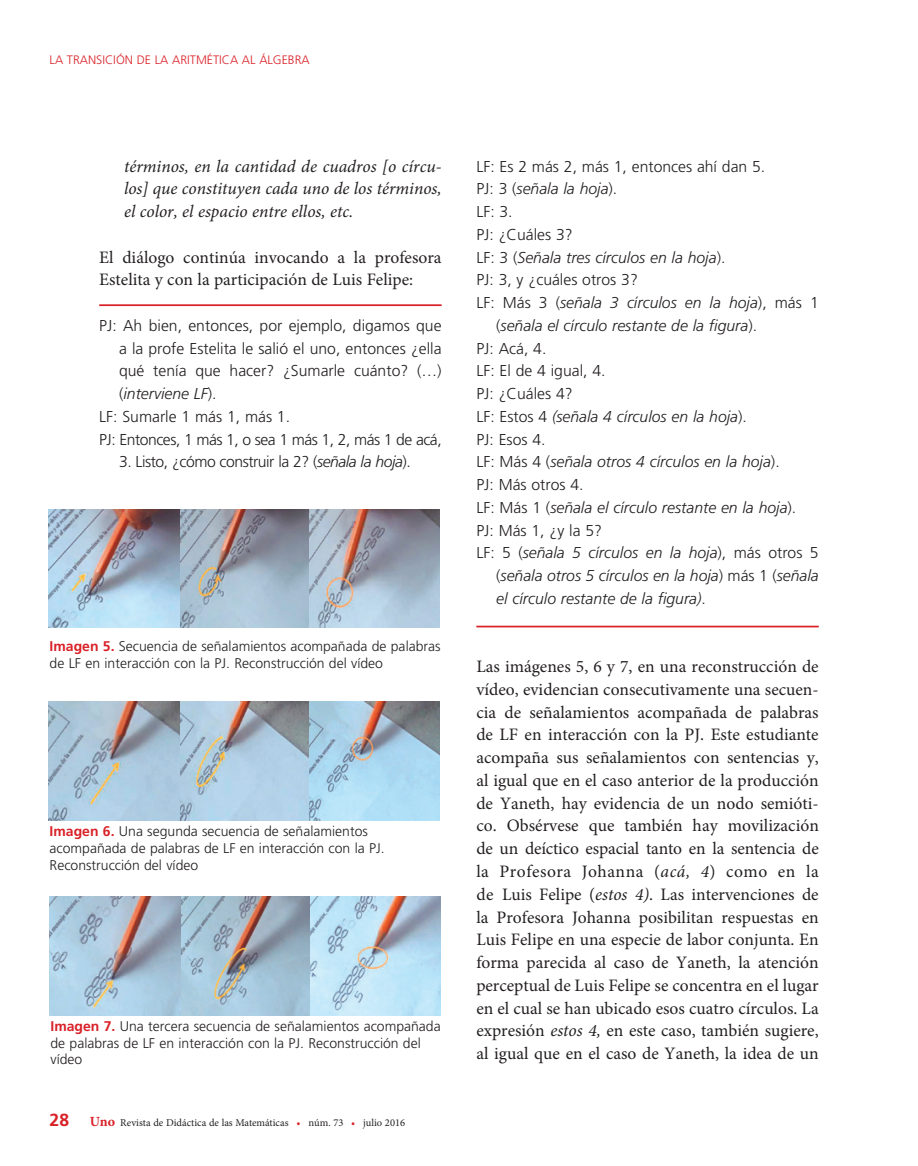
<style>
.page{position:relative;width:918px;height:1166px;background:#fff}
.page>*{position:absolute;margin:0;border:0;box-sizing:border-box;transform-origin:0 0}
.t1{font:17.5px/22.8px "Minion Pro";color:#231f20;text-align:justify}
.t2{font:italic 17.5px/22.8px "Minion Pro";color:#231f20;text-align:justify}
.t3{font:italic 300 15.75px "Frutiger LT Std";color:#231f20}
.t4{font:300 15.75px "Frutiger LT Std";color:#231f20}
.t5{font:300 15.75px "Frutiger LT Std";letter-spacing:-.03em;color:#231f20}
.t6{font:300 14px/16.8px "Frutiger LT Std";color:#231f20}
.t7{font:300 12.25px "Frutiger LT Std";color:#d92128}
.t8{font:10.5px "Minion Pro";color:#231f20}
.s1{font-style:normal}
.s2{font-style:italic}
.s3{font-weight:700;color:#d92128}
.s4{font-family:"Frutiger LT Std";font-weight:700;font-size:17.5px;color:#d92128}
.s5{font-weight:700;font-size:14px;color:#d92128}
.s6{color:#d92128}
</style>
<div class="page">
<hr style="left:476px;top:626px;width:343px;height:1px;background:#d92128">
<hr style="left:99px;top:304px;width:342px;height:2px;background:#d92128">
<img style="left:49px;top:509px;width:391px;height:119px">
<img style="left:49px;top:702px;width:391px;height:119px">
<img style="left:50px;top:896px;width:391px;height:119px">
<p class="t7" style="left:50px;top:53px;width:262px">LA TRANSICIÓN DE LA ARITMÉTICA AL ÁLGEBRA</p>
<p class="t2" style="left:124px;top:155px;width:319px">términos, en la cantidad de cuadros [o círcu&shy;los] que constituyen cada uno de los términos, el color, el espacio entre ellos, etc.</p>
<p class="t1" style="left:99px;top:246px;width:344px">El diálogo continúa invocando a la profesora<br>Estelita y con la participación de Luis Felipe:</p>
<p class="t4" style="left:99px;top:316px;width:344px">PJ: Ah bien, entonces, por ejemplo, digamos que</p>
<p class="t4" style="left:119px;top:339px;width:324px">a la profe Estelita le salió el uno, entonces ¿ella</p>
<p class="t4" style="left:119px;top:362px;width:324px">qué tenía que hacer? ¿Sumarle cuánto? (…)</p>
<p class="t3" style="left:119px;top:385px;width:99px"><span class="s1">(</span>interviene LF<span class="s1">).</span></p>
<p class="t4" style="left:99px;top:407px;width:192px">LF: Sumarle 1 más 1, más 1.</p>
<p class="t5" style="left:99px;top:430px;width:344px">PJ: Entonces, 1 más 1, o sea 1 más 1, 2, más 1 de acá,</p>
<p class="t5" style="left:119px;top:453px;width:293px">3. Listo, ¿cómo construir la 2? (<span class="s2">señala la hoja</span>).</p>
<p class="t6" style="left:50px;top:638px;width:392px"><span class="s3">Imagen 5.</span> Secuencia de señalamientos acompañada de palabras de LF en interacción con la PJ. Reconstrucción del vídeo</p>
<p class="t6" style="left:50px;top:823px;width:336px"><span class="s3">Imagen 6.</span> Una segunda secuencia de señalamientos acompañada de palabras de LF en interacción con la PJ.<br>Reconstrucción del vídeo</p>
<p class="t6" style="left:50px;top:1017px;width:392px"><span class="s3">Imagen 7.</span> Una tercera secuencia de señalamientos acompañada de palabras de LF en interacción con la PJ. Reconstrucción del vídeo</p>
<p class="t8" style="left:50px;top:1116px;width:357px"><span class="s4">28</span> <span class="s5">Uno</span> Revista de Didáctica de las Matemáticas <span class="s6">•</span> núm. 73 <span class="s6">•</span> julio 2016</p>
<p class="t4" style="left:476px;top:157px;width:290px">LF: Es 2 más 2, más 1, entonces ahí dan 5.</p>
<p class="t3" style="left:476px;top:180px;width:142px"><span class="s1">PJ: 3 (</span>señala la hoja<span class="s1">).</span></p>
<p class="t4" style="left:476px;top:203px;width:38px">LF: 3.</p>
<p class="t4" style="left:476px;top:225px;width:98px">PJ: ¿Cuáles 3?</p>
<p class="t3" style="left:476px;top:248px;width:250px"><span class="s1">LF: 3 (</span>Señala tres círculos en la hoja<span class="s1">).</span></p>
<p class="t4" style="left:476px;top:271px;width:163px">PJ: 3, y ¿cuáles otros 3?</p>
<p class="t3" style="left:476px;top:294px;width:344px"><span class="s1">LF: Más 3 (</span>señala 3 círculos en la hoja<span class="s1">), más 1</span></p>
<p class="t3" style="left:496px;top:316px;width:262px"><span class="s1">(</span>señala el círculo restante de la figura<span class="s1">).</span></p>
<p class="t4" style="left:476px;top:339px;width:72px">PJ: Acá, 4.</p>
<p class="t4" style="left:476px;top:362px;width:131px">LF: El de 4 igual, 4.</p>
<p class="t4" style="left:476px;top:385px;width:98px">PJ: ¿Cuáles 4?</p>
<p class="t3" style="left:476px;top:407px;width:272px"><span class="s1">LF: Estos 4</span> (señala 4 círculos en la hoja<span class="s1">).</span></p>
<p class="t4" style="left:476px;top:430px;width:71px">PJ: Esos 4.</p>
<p class="t3" style="left:476px;top:453px;width:305px"><span class="s1">LF: Más 4 (</span>señala otros 4 círculos en la hoja<span class="s1">).</span></p>
<p class="t4" style="left:476px;top:476px;width:109px">PJ: Más otros 4.</p>
<p class="t3" style="left:476px;top:498px;width:321px"><span class="s1">LF: Más 1 (</span>señala el círculo restante en la hoja<span class="s1">).</span></p>
<p class="t4" style="left:476px;top:521px;width:127px">PJ: Más 1, ¿y la 5?</p>
<p class="t3" style="left:476px;top:544px;width:344px"><span class="s1">LF: 5 (</span>señala 5 círculos en la hoja<span class="s1">), más otros 5</span></p>
<p class="t3" style="left:496px;top:566px;width:324px"><span class="s1">(</span>señala otros 5 círculos en la hoja<span class="s1">) más 1 (</span>señala</p>
<p class="t3" style="left:496px;top:589px;width:211px">el círculo restante de la figura)<span class="s1">.</span></p>
<p class="t1" style="left:476px;top:655px;width:344px">Las imágenes 5, 6 y 7, en una reconstrucción de vídeo, evidencian consecutivamente una secuen&shy;cia de señalamientos acompañada de palabras de LF en interacción con la PJ. Este estudiante acompaña sus señalamientos con sentencias y, al igual que en el caso anterior de la producción de Yaneth, hay evidencia de un nodo semióti&shy;co. Obsérvese que también hay movilización de un deíctico espacial tanto en la sentencia de la Profesora Johanna (<span class="s2">acá, 4</span>) como en la de Luis Felipe (<span class="s2">estos 4)</span>. Las intervenciones de la Profesora Johanna posibilitan respuestas en Luis Felipe en una especie de labor conjunta. En forma parecida al caso de Yaneth, la atención perceptual de Luis Felipe se concentra en el lugar en el cual se han ubicado esos cuatro círculos. La expresión <span class="s2">estos 4,</span> en este caso, también sugiere, al igual que en el caso de Yaneth, la idea de un</p>
</div>
